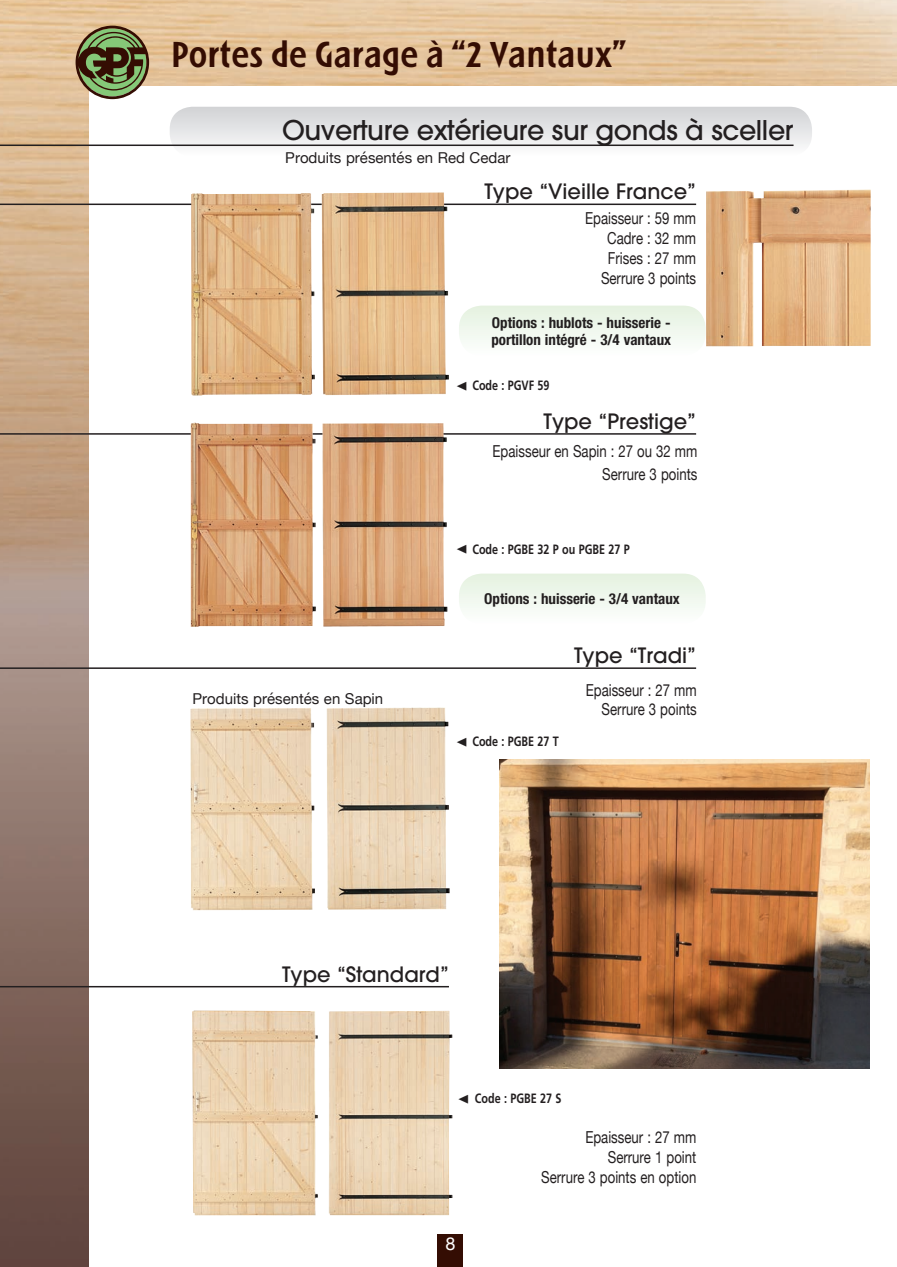
<style>
.page{position:relative;width:897px;height:1267px;background:#fff}
.page>*{position:absolute;margin:0;border:0;box-sizing:border-box;transform-origin:0 0}
.t1{font:500 34.5px "Linotype Spitz";color:#340d03}
.t2{font:500 27px "Avant Garde";letter-spacing:-.015em;color:#231f20}
.t3{font:500 21px "Avant Garde";color:#231f20}
.t4{font:18px "Helvetica Neue";color:#fff}
.t5{font:16.5px/19.8px "Helvetica Neue";color:#231f20;text-align:right;scale:.8 1}
.t6{font:700 condensed 15px/16.5px "Helvetica Neue";color:#231f20}
.t7{font:15px "Helvetica Neue";color:#231f20}
.t8{font:700 13.5px "Frutiger CE";color:#231f20;scale:.8 1}
</style>
<div class="page">
<img style="left:0;top:0;width:897px;height:1267px">
<div style="left:89px;top:87px;width:808px;height:1180px;background:#fff"></div>
<hr style="left:0;top:433px;width:696px;height:2px;background:#231f20">
<hr style="left:0;top:986px;width:449px;height:1px;background:#231f20">
<div style="left:438px;top:1235px;width:25px;height:32px;background:#340d03"></div>
<hr style="left:0;top:204px;width:696px;height:1px;background:#231f20">
<img style="left:191px;top:192px;width:258px;height:204px">
<img style="left:191px;top:423px;width:256px;height:204px">
<img style="left:192px;top:1011px;width:260px;height:204px">
<hr style="left:0;top:667px;width:696px;height:2px;background:#231f20">
<img style="left:190px;top:707px;width:259px;height:203px">
<svg style="left:170px;top:107px;width:642px;height:40px;background:#dfe0e2"></svg>
<hr style="left:0;top:145px;width:793px;height:1px;background:#231f20">
<svg style="left:459px;top:306px;width:246px;height:34px"></svg>
<svg style="left:459px;top:574px;width:246px;height:34px"></svg>
<img style="left:706px;top:189px;width:164px;height:157px">
<img style="left:499px;top:759px;width:370px;height:310px">
<svg style="left:76px;top:26px;width:73px;height:73px;background:#797d54"></svg>
<svg style="left:0;top:1263px;width:5px;height:4px"></svg>
<h1 class="t1" style="left:171px;top:34px;width:456px">Portes de Garage à “2 Vantaux”</h1>
<h2 class="t2" style="left:282px;top:114px;width:513px">Ouverture extérieure sur gonds à sceller</h2>
<p class="t7" style="left:285px;top:147px;width:227px">Produits présentés en Red Cedar</p>
<p class="t3" style="left:484px;top:179px;width:213px">Type “Vieille France”</p>
<p class="t5" style="left:585px;top:209px;width:140px">Epaisseur : 59 mm<br>Cadre : 32 mm<br>Frises : 27 mm<br>Serrure 3 points</p>
<p class="t6" style="left:491px;top:314px;width:181px">Options : hublots - huisserie - portillon intégré - 3/4 vantaux</p>
<p class="t8" style="left:472px;top:377px;width:98px">Code : PGVF 59</p>
<p class="t3" style="left:543px;top:408px;width:154px">Type “Prestige”</p>
<p class="t5" style="left:492px;top:441px;width:258px;line-height:22.2px">Epaisseur en Sapin : 27 ou 32 mm<br>Serrure 3 points</p>
<p class="t8" style="left:472px;top:541px;width:198px">Code : PGBE 32 P ou PGBE 27 P</p>
<p class="t6" style="left:484px;top:591px;width:197px">Options : huisserie - 3/4 vantaux</p>
<p class="t7" style="left:192px;top:688px;width:192px">Produits présentés en Sapin</p>
<p class="t8" style="left:472px;top:733px;width:110px">Code : PGBE 27 T</p>
<p class="t3" style="left:574px;top:643px;width:123px">Type “Tradi”</p>
<p class="t5" style="left:586px;top:681px;width:140px">Epaisseur : 27 mm<br>Serrure 3 points</p>
<p class="t3" style="left:282px;top:961px;width:168px">Type “Standard”</p>
<p class="t4" style="left:445px;top:1230px;width:12px">8</p>
<p class="t8" style="left:475px;top:1090px;width:110px">Code : PGBE 27 S</p>
<p class="t5" style="left:541px;top:1128px;width:195px">Epaisseur : 27 mm<br>Serrure 1 point<br>Serrure 3 points en option</p>
</div>
